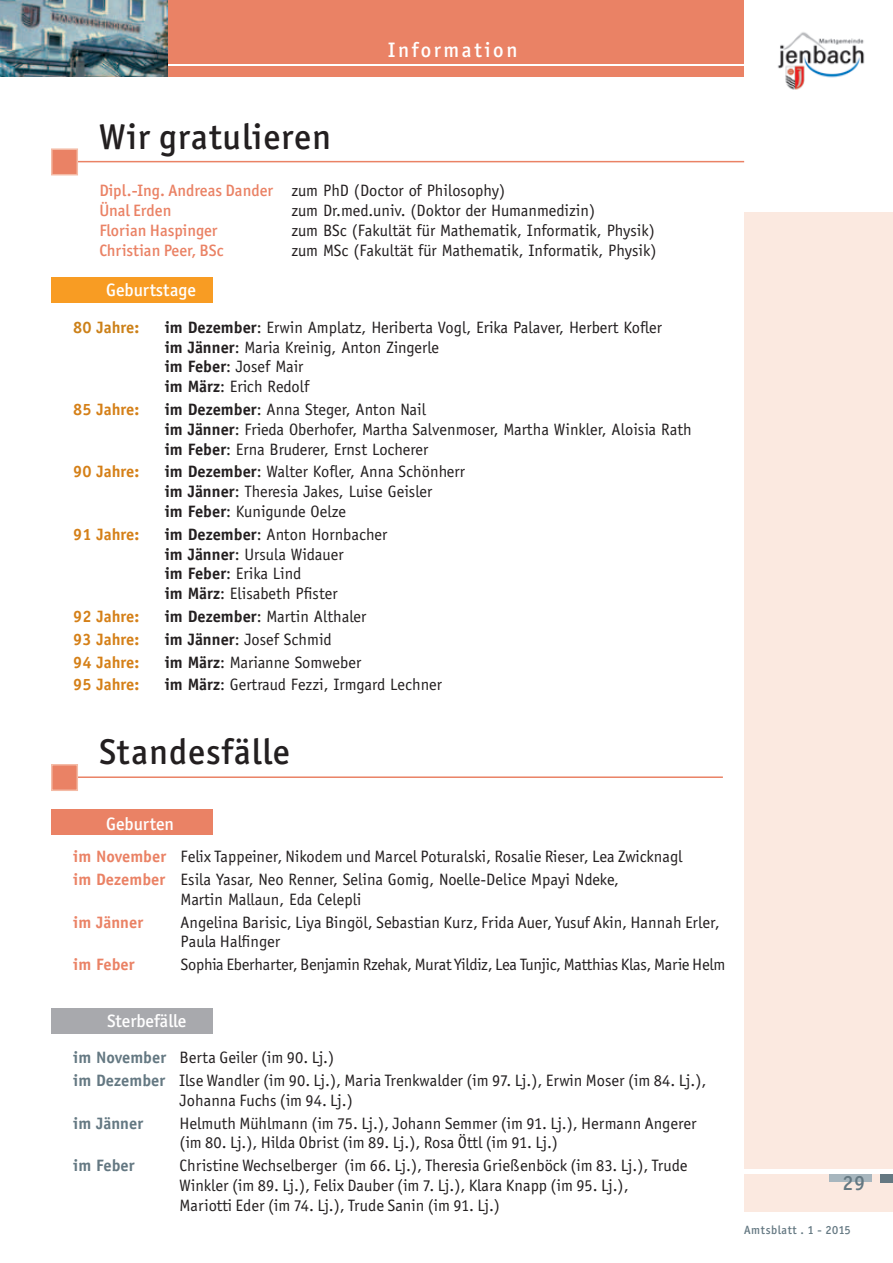
<style>
.page{position:relative;width:893px;height:1263px;background:#fff}
.page>*{position:absolute;margin:0;border:0;box-sizing:border-box;transform-origin:0 0}
.t1{font:500 36px "Officina San ITC";letter-spacing:.025em;color:#231f20}
.t2{font:500 21px "Officina San ITC";letter-spacing:.125em;color:#fff}
.t3{font:500 21px "Officina San ITC";color:#647882}
.t4{font:500 18px "Officina San ITC";color:#fff}
.t5{font:16.5px/19.8px "Officina Sans";color:#231f20}
.t6{font:16.5px/19.8px "Officina San ITC";color:#231f20}
.t7{font:16.5px "Officina San ITC";letter-spacing:-.02em;color:#231f20}
.t8{font:700 16.5px "Officina Sans";color:#d58018}
.t9{font:500 16.5px "Officina San ITC";color:#ea8265}
.t10{font:700 16.5px "Officina Sans";color:#ea8265}
.t11{font:700 16.5px "Officina Sans";color:#647882}
.t12{font:700 16.5px "Officina Sans";color:#cc8119}
.t13{font:500 12px "Officina San ITC";letter-spacing:.05em;color:#647882}
.s1{font-family:"Officina San ITC";font-weight:500;color:#ea8265}
.s2{font-weight:700}
.s3{font-family:"Officina Sans";font-weight:700;color:#ea8265}
.s4{font-weight:700;color:#ea8265}
.s5{font-family:"Officina Sans";font-weight:700;color:#647882}
</style>
<div class="page">
<div style="left:744px;top:213px;width:149px;height:999px;background:#fbe9e0"></div>
<div style="left:880px;top:1171px;width:13px;height:11px;background:#647882"></div>
<div style="left:829px;top:1171px;width:43px;height:11px;background:#a7b6be"></div>
<div style="left:743px;top:1169px;width:150px;height:5px;background:#fff"></div>
<img style="left:777px;top:32px;width:88px;height:58px">
<div style="left:162px;top:0;width:582px;height:77px;background:#ea8265"></div>
<hr style="left:0;top:64px;width:744px;height:2px;background:#fff">
<img style="left:0;top:0;width:168px;height:77px">
<div style="left:51px;top:810px;width:162px;height:25px;background:#ea8265"></div>
<div style="left:51px;top:1008px;width:162px;height:25px;background:#a8a9ad"></div>
<div style="left:51px;top:277px;width:162px;height:26px;background:#f89c23"></div>
<hr style="left:62px;top:161px;width:682px;height:1px;background:#ea8265">
<div style="left:51px;top:148px;width:27px;height:27px;background:#ea8265;border:2px solid #f4bba6"></div>
<hr style="left:62px;top:776px;width:661px;height:2px;background:#ea8265">
<div style="left:51px;top:764px;width:27px;height:27px;background:#ea8265;border:2px solid #f4bba6"></div>
<p class="t2" style="left:388px;top:38px;width:131px">Information</p>
<h1 class="t1" style="left:99px;top:115px;width:233px">Wir gratulieren</h1>
<p class="t5" style="left:99px;top:181px;width:407px"><span class="s1">Dipl.-Ing. Andreas Dander</span> zum PhD (Doctor of Philosophy)</p>
<p class="t9" style="left:99px;top:201px;width:74px">Ünal Erden</p>
<p class="t5" style="left:291px;top:201px;width:305px">zum Dr.med.univ. (Doktor der Humanmedizin)</p>
<p class="t9" style="left:99px;top:221px;width:120px">Florian Haspinger</p>
<p class="t5" style="left:291px;top:220px;width:365px">zum BSc (Fakultät für Mathematik, Informatik, Physik)</p>
<p class="t9" style="left:99px;top:240px;width:126px">Christian Peer, BSc</p>
<p class="t5" style="left:291px;top:240px;width:367px">zum MSc (Fakultät für Mathematik, Informatik, Physik)</p>
<p class="t4" style="left:106px;top:280px;width:91px">Geburtstage</p>
<p class="t12" style="left:73px;top:317px;width:67px">80 Jahre:</p>
<p class="t5" style="left:165px;top:317px;width:499px"><span class="s2">im Dezember</span>: Erwin Amplatz, Heriberta Vogl, Erika Palaver, Herbert Kofler <span class="s2">im Jänner</span>: Maria Kreinig, Anton Zingerle<br><span class="s2">im Feber</span>: Josef Mair<br><span class="s2">im März</span>: Erich Redolf</p>
<p class="t8" style="left:73px;top:399px;width:67px">85 Jahre:</p>
<p class="t5" style="left:165px;top:399px;width:528px"><span class="s2">im Dezember</span>: Anna Steger, Anton Nail<br><span class="s2">im Jänner</span>: Frieda Oberhofer, Martha Salvenmoser, Martha Winkler, Aloisia Rath <span class="s2">im Feber</span>: Erna Bruderer, Ernst Locherer</p>
<p class="t8" style="left:73px;top:461px;width:67px">90 Jahre:</p>
<p class="t5" style="left:165px;top:462px;width:302px"><span class="s2">im Dezember</span>: Walter Kofler, Anna Schönherr <span class="s2">im Jänner</span>: Theresia Jakes, Luise Geisler<br><span class="s2">im Feber</span>: Kunigunde Oelze</p>
<p class="t8" style="left:73px;top:524px;width:67px">91 Jahre:</p>
<p class="t5" style="left:165px;top:524px;width:224px"><span class="s2">im Dezember</span>: Anton Hornbacher <span class="s2">im Jänner</span>: Ursula Widauer<br><span class="s2">im Feber</span>: Erika Lind<br><span class="s2">im März</span>: Elisabeth Pfister</p>
<p class="t8" style="left:73px;top:606px;width:67px">92 Jahre:</p>
<p class="t5" style="left:165px;top:606px;width:203px"><span class="s2">im Dezember</span>: Martin Althaler</p>
<p class="t8" style="left:73px;top:629px;width:67px">93 Jahre:</p>
<p class="t5" style="left:165px;top:629px;width:168px"><span class="s2">im Jänner</span>: Josef Schmid</p>
<p class="t8" style="left:73px;top:652px;width:67px">94 Jahre:</p>
<p class="t5" style="left:165px;top:652px;width:198px"><span class="s2">im März</span>: Marianne Somweber</p>
<p class="t8" style="left:73px;top:674px;width:67px">95 Jahre:</p>
<p class="t5" style="left:165px;top:675px;width:279px"><span class="s2">im März</span>: Gertraud Fezzi, Irmgard Lechner</p>
<h1 class="t1" style="left:99px;top:731px;width:192px">Standesfälle</h1>
<p class="t4" style="left:106px;top:813px;width:69px">Geburten</p>
<p class="t6" style="left:73px;top:846px;width:611px"><span class="s3">im November</span> Felix Tappeiner, Nikodem und Marcel Poturalski, Rosalie Rieser, Lea Zwicknagl</p>
<p class="t5" style="left:181px;top:869px;width:440px;text-indent:-107px"><span class="s4">im Dezember</span> Esila Yasar, Neo Renner, Selina Gomig, Noelle-Delice Mpayi Ndeke,<br>Martin Mallaun, Eda Celepli</p>
<p class="t10" style="left:73px;top:912px;width:71px">im Jänner</p>
<p class="t6" style="left:181px;top:912px;width:540px">Angelina Barisic, Liya Bingöl, Sebastian Kurz, Frida Auer, Yusuf Akin, Hannah Erler,<br>Paula Halfinger</p>
<p class="t10" style="left:73px;top:954px;width:63px">im Feber</p>
<p class="t7" style="left:181px;top:955px;width:546px">Sophia Eberharter, Benjamin Rzehak, Murat Yildiz, Lea Tunjic, Matthias Klas, Marie Helm</p>
<p class="t4" style="left:107px;top:1010px;width:81px">Sterbefälle</p>
<p class="t6" style="left:73px;top:1046px;width:635px;line-height:22.8px"><span class="s5">im November</span> Berta Geiler (im 90. Lj.)<br><span class="s5">im Dezember</span> Ilse Wandler (im 90. Lj.), Maria Trenkwalder (im 97. Lj.), Erwin Moser (im 84. Lj.),</p>
<p class="t6" style="left:180px;top:1090px;width:175px">Johanna Fuchs (im 94. Lj.)</p>
<p class="t11" style="left:73px;top:1113px;width:71px">im Jänner</p>
<p class="t6" style="left:180px;top:1113px;width:518px">Helmuth Mühlmann (im 75. Lj.), Johann Semmer (im 91. Lj.), Hermann Angerer (im 80. Lj.), Hilda Obrist (im 89. Lj.), Rosa Öttl (im 91. Lj.)</p>
<p class="t11" style="left:73px;top:1155px;width:63px">im Feber</p>
<p class="t6" style="left:180px;top:1156px;width:509px">Christine Wechselberger (im 66. Lj.), Theresia Grießenböck (im 83. Lj.), Trude<br>Winkler (im 89. Lj.), Felix Dauber (im 7. Lj.), Klara Knapp (im 95. Lj.),<br>Mariotti Eder (im 74. Lj.), Trude Sanin (im 91. Lj.)</p>
<p class="t3" style="left:843px;top:1170px;width:24px">29</p>
<p class="t13" style="left:744px;top:1222px;width:108px">Amtsblatt . 1 - 2015</p>
</div>
